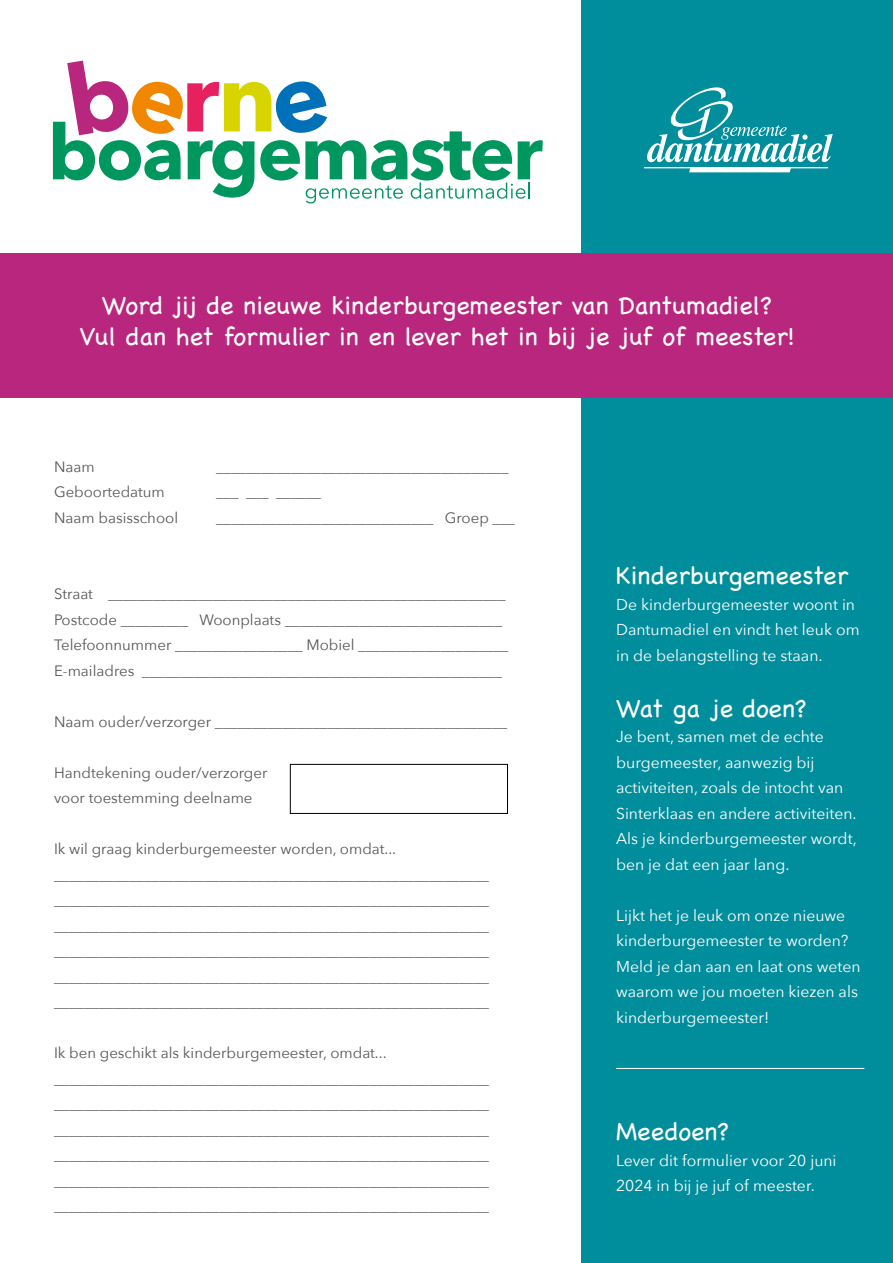
<style>
.page{position:relative;width:893px;height:1263px;background:#fff}
.page>*{position:absolute;margin:0;border:0;box-sizing:border-box;transform-origin:0 0}
.t1{font:300 25.5px/30.6px "Chalkboard SE";color:#fff;text-align:center}
.t2{font:15.75px/25.5px "Avenir Next";color:#fff}
.t3{font:15px/25.5px "Avenir Next";color:#575756}
</style>
<div class="page">
<div style="left:582px;top:0;width:311px;height:1263px;background:#008d9c"></div>
<div style="left:0;top:253px;width:893px;height:145px;background:#b8277d"></div>
<div style="left:290px;top:764px;width:218px;height:50px;border:1px solid #000"></div>
<hr style="left:616px;top:1068px;width:248px;height:1px;background:#fff">
<svg style="left:644px;top:87px;width:189px;height:85px"></svg>
<svg style="left:53px;top:61px;width:490px;height:143px"></svg>
<h1 class="t1" style="left:79px;top:289px;width:716px">Word jij de nieuwe kinderburgemeester van Dantumadiel?<br>Vul dan het formulier in en lever het in bij je juf of meester!</h1>
<p class="t3" style="left:54px;top:453px;width:42px">Naam</p>
<p class="t3" style="left:54px;top:479px;width:112px">Geboortedatum</p>
<p class="t3" style="left:216px;top:453px;width:294px">_______________________________________</p>
<p class="t3" style="left:216px;top:479px;width:106px">___ ___ ______</p>
<p class="t3" style="left:54px;top:504px;width:126px">Naam basisschool</p>
<p class="t3" style="left:216px;top:504px;width:301px">_____________________________ Groep ___</p>
<p class="t3" style="left:54px;top:581px;width:456px">Straat _____________________________________________________ Postcode _________ Woonplaats _____________________________ Telefoonnummer _________________ Mobiel ____________________ E-mailadres ________________________________________________</p>
<p class="t3" style="left:54px;top:708px;width:455px">Naam ouder/verzorger _______________________________________</p>
<p class="t3" style="left:54px;top:759px;width:215px">Handtekening ouder/verzorger voor toestemming deelname</p>
<p class="t3" style="left:54px;top:836px;width:436px">Ik wil graag kinderburgemeester worden, omdat... __________________________________________________________ __________________________________________________________ __________________________________________________________ __________________________________________________________ __________________________________________________________ __________________________________________________________</p>
<p class="t3" style="left:54px;top:1040px;width:436px">Ik ben geschikt als kinderburgemeester, omdat... __________________________________________________________ __________________________________________________________ __________________________________________________________ __________________________________________________________ __________________________________________________________ __________________________________________________________</p>
<h1 class="t1" style="left:616px;top:559px;width:234px">Kinderburgemeester</h1>
<p class="t2" style="left:616px;top:591px;width:245px">De kinderburgemeester woont in<br>Dantumadiel en vindt het leuk om in de belangstelling te staan.</p>
<h1 class="t1" style="left:616px;top:691px;width:192px">Wat ga je doen?</h1>
<p class="t2" style="left:616px;top:723px;width:242px">Je bent, samen met de echte burgemeester, aanwezig bij activiteiten, zoals de intocht van<br>Sinterklaas en andere activiteiten.<br>Als je kinderburgemeester wordt, ben je dat een jaar lang.</p>
<p class="t2" style="left:616px;top:902px;width:246px">Lijkt het je leuk om onze nieuwe kinderburgemeester te worden?<br>Meld je dan aan en laat ons weten waarom we jou moeten kiezen als kinderburgemeester!</p>
<h1 class="t1" style="left:616px;top:1114px;width:114px">Meedoen?</h1>
<p class="t2" style="left:616px;top:1147px;width:222px">Lever dit formulier voor 20 juni<br>2024 in bij je juf of meester.</p>
</div>
